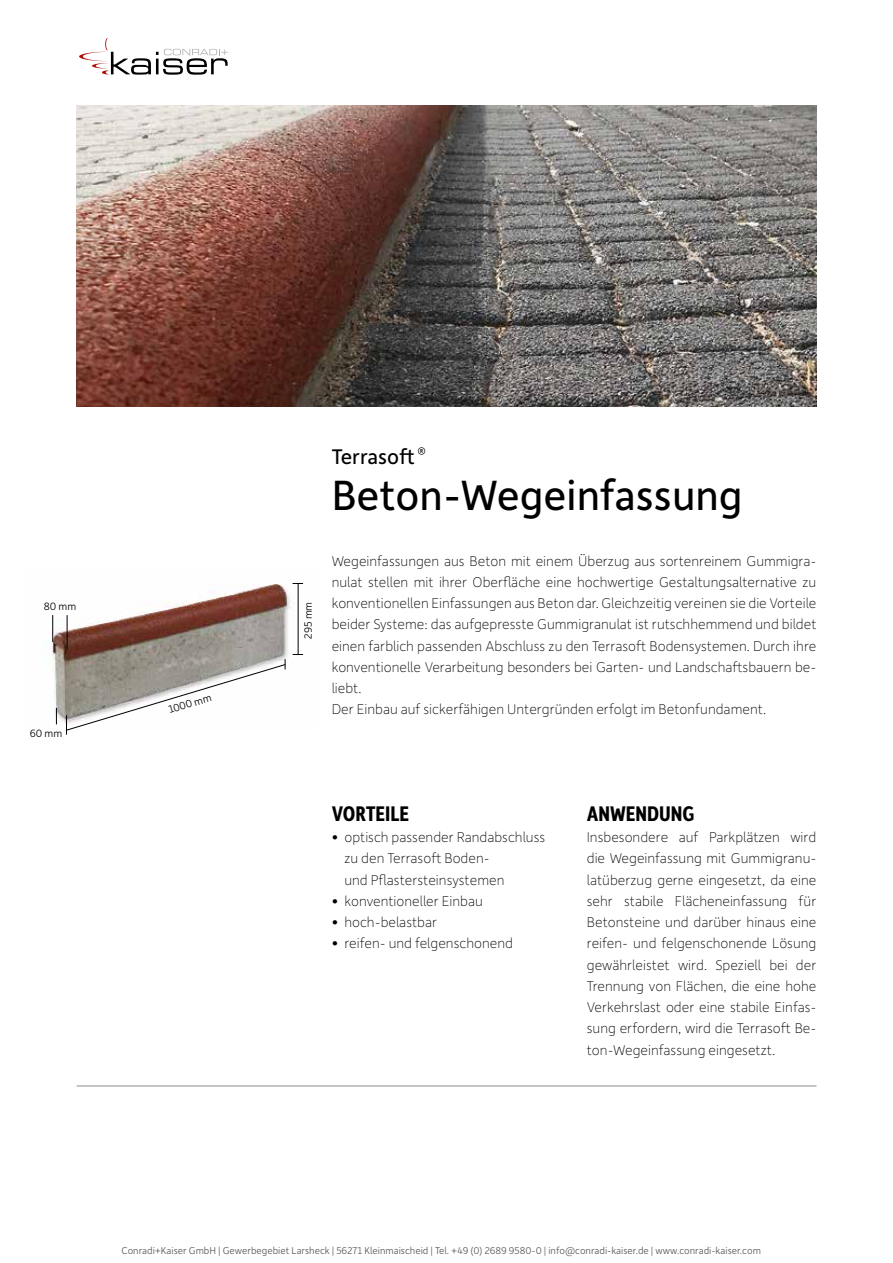
<style>
.page{position:relative;width:893px;height:1263px;background:#fff}
.page>*{position:absolute;margin:0;border:0;box-sizing:border-box;transform-origin:0 0}
.t1{font:45px "Depot New";color:#000}
.t2{font:700 22.5px "Depot New Condensed";color:#000}
.t3{font:22.5px "Depot New";color:#000}
.t4{font:100 15px/21.3px "Depot New";color:#000}
.t5{font:300 11.25px "Depot New";color:#000}
.t6{font:300 10.5px "Depot New";color:#575756}
</style>
<div class="page">
<img style="left:48px;top:583px;width:256px;height:142px">
<hr style="left:67px;top:615px;width:1px;height:33px;background:#000">
<svg style="left:56px;top:708px;width:1px;height:16px"></svg>
<svg style="left:52px;top:615px;width:1px;height:27px"></svg>
<hr style="left:298px;top:584px;width:1px;height:71px;background:#000">
<svg style="left:66px;top:659px;width:220px;height:76px"></svg>
<img style="left:77px;top:106px;width:739px;height:300px">
<svg style="left:79px;top:38px;width:149px;height:37px"></svg>
<hr style="left:77px;top:1085px;width:739px;height:2px;background:#b3b2b2">
<p class="t5" style="left:44px;top:599px;width:34px">80 mm</p>
<p class="t5" style="left:30px;top:726px;width:34px">60 mm</p>
<p class="t5" style="left:167px;top:703px;width:46px;rotate:-16deg">1000 mm</p>
<p class="t5" style="left:301px;top:639px;width:39px;rotate:-90deg">295 mm</p>
<h2 class="t3" style="left:332px;top:441px;width:96px">Terrasoft <sup>®</sup></h2>
<h1 class="t1" style="left:332px;top:466px;width:412px">Beton-Wegeinfassung</h1>
<p class="t4" style="left:332px;top:549px;width:486px">Wegeinfassungen aus Beton mit einem Überzug aus sortenreinem Gummigra&shy;nulat stellen mit ihrer Oberfläche eine hochwertige Gestaltungsalternative zu konventionellen Einfassungen aus Beton dar. Gleichzeitig vereinen sie die Vorteile beider Systeme: das aufgepresste Gummigranulat ist rutschhemmend und bildet einen farblich passenden Abschluss zu den Terrasoft Bodensystemen. Durch ihre konventionelle Verarbeitung besonders bei Garten- und Landschaftsbauern be&shy;liebt.<br>Der Einbau auf sickerfähigen Untergründen erfolgt im Betonfundament.</p>
<h2 class="t2" style="left:332px;top:799px;width:79px">VORTEILE</h2>
<p class="t4" style="left:344px;top:826px;width:202px;text-indent:-13px">• optisch passender Randabschluss zu den Terrasoft Boden-<br>und Pflastersteinsystemen</p>
<p class="t4" style="left:332px;top:889px;width:153px">• konventioneller Einbau</p>
<p class="t4" style="left:332px;top:911px;width:107px">• hoch-belastbar</p>
<p class="t4" style="left:332px;top:932px;width:183px">• reifen- und felgenschonend</p>
<h2 class="t2" style="left:587px;top:799px;width:109px">ANWENDUNG</h2>
<p class="t4" style="left:587px;top:826px;width:231px;text-align:justify">Insbesondere auf Parkplätzen wird die Wegeinfassung mit Gummigranu&shy;latüberzug gerne eingesetzt, da eine sehr stabile Flächeneinfassung für Betonsteine und darüber hinaus eine reifen- und felgenschonende Lösung gewährleistet wird. Speziell bei der Trennung von Flächen, die eine hohe Verkehrslast oder eine stabile Einfas&shy;sung erfordern, wird die Terrasoft Be&shy;ton-Wegeinfassung eingesetzt.</p>
<p class="t6" style="left:121px;top:1244px;width:641px">Conradi+Kaiser GmbH | Gewerbegebiet Larsheck | 56271 Kleinmaischeid | Tel. +49 (0) 2689 9580-0 | info@conradi-kaiser.de | www.conradi-kaiser.com</p>
</div>
